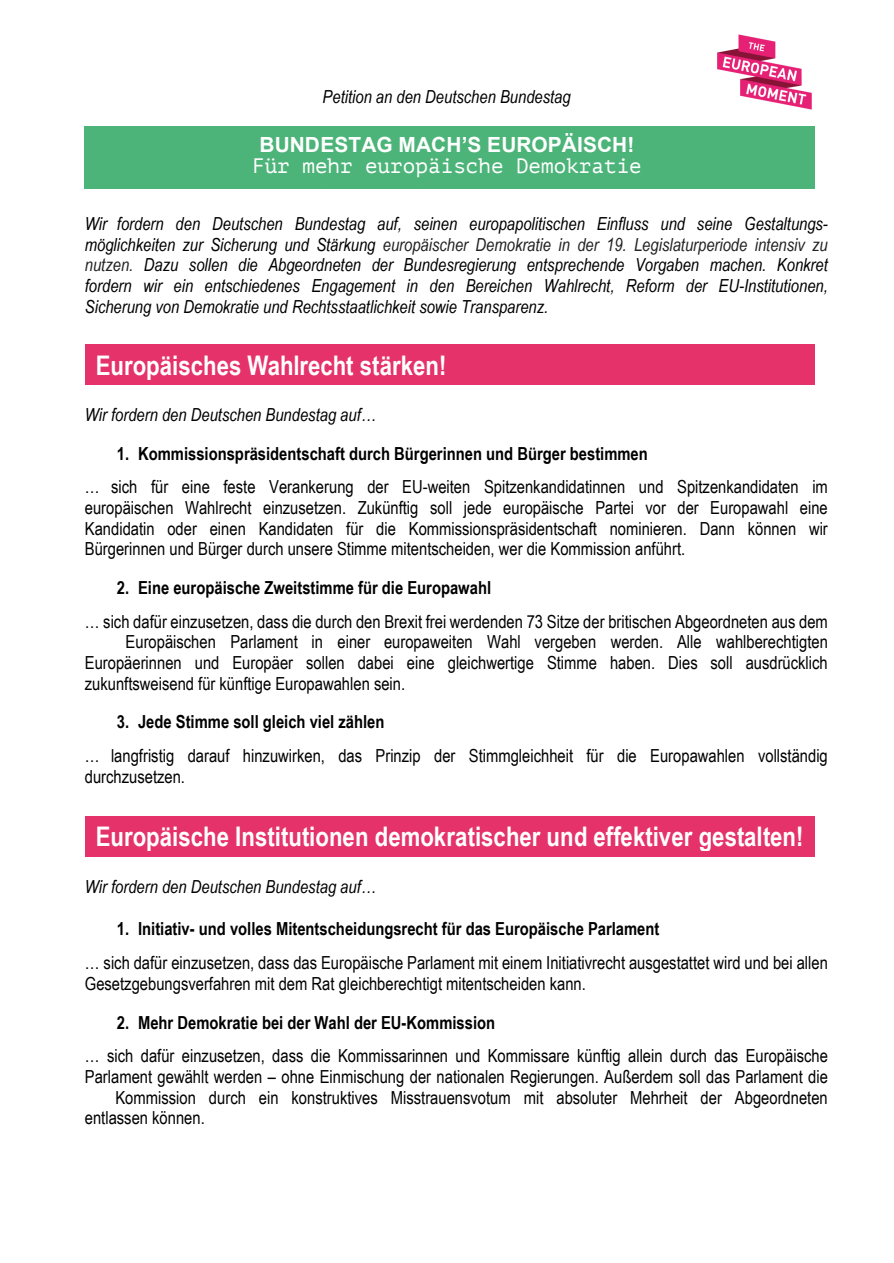
<style>
.page{position:relative;width:894px;height:1263px;background:#fff}
.page>*{position:absolute;margin:0;border:0;box-sizing:border-box;transform-origin:0 0}
.t1{font:700 27px "Arial Narrow";color:#fff}
.t2{font:20.85px "PT Mono";letter-spacing:.005em;color:#fff}
.t3{font:700 20.85px "Arial";color:#fff}
.t4{font:18px/20.7px "Arial Narrow";color:#000}
.t5{font:italic 18px/20.5px "Arial Narrow";color:#000;text-align:justify}
.t6{font:700 18px "Arial Narrow";color:#000}
.s1{color:#222}
</style>
<div class="page">
<img style="left:717px;top:34px;width:95px;height:76px">
<div style="left:85px;top:126px;width:729px;height:62px;background:#4cb479"></div>
<div style="left:85px;top:344px;width:729px;height:41px;background:#e5326a"></div>
<div style="left:85px;top:816px;width:729px;height:40px;background:#e5326a"></div>
<p class="t5" style="left:322px;top:88px;width:249px">Petition an den Deutschen Bundestag</p>
<p class="t3" style="left:259px;top:136px;width:376px">BUNDESTAG MACH’S EUROPÄISCH!</p>
<p class="t2" style="left:252px;top:154px;width:391px">Für mehr europäische Demokratie</p>
<p class="t5" style="left:85px;top:215px;width:744px">Wir fordern den Deutschen Bundestag auf, seinen europapolitischen Einfluss und seine Gestaltungs&shy;möglichkeiten zur Sicherung und Stärkung <span class="s1">europäischer Demokratie in der 19. Legislaturperiode intensiv zu nutzen.</span> Dazu sollen die Abgeordneten der Bundesregierung entsprechende Vorgaben machen. Konkret fordern wir ein entschiedenes Engagement in den Bereichen Wahlrecht, Reform der EU-Institutionen, Sicherung von Demokratie und Rechtsstaatlichkeit sowie Transparenz.</p>
<h1 class="t1" style="left:96px;top:355px;width:352px">Europäisches Wahlrecht stärken!</h1>
<p class="t5" style="left:85px;top:406px;width:292px">Wir fordern den Deutschen Bundestag auf…</p>
<p class="t6" style="left:117px;top:446px;width:532px">1. Kommissionspräsidentschaft durch Bürgerinnen und Bürger bestimmen</p>
<p class="t4" style="left:85px;top:478px;width:744px;text-align:justify">… sich für eine feste Verankerung der EU-weiten Spitzenkandidatinnen und Spitzenkandidaten im europäischen Wahlrecht einzusetzen. Zukünftig soll jede europäische Partei vor der Europawahl eine Kandidatin oder einen Kandidaten für die Kommissionspräsidentschaft nominieren. Dann können wir Bürgerinnen und Bürger durch unsere Stimme mitentscheiden, wer die Kommission anführt.</p>
<p class="t6" style="left:117px;top:581px;width:376px">2. Eine europäische Zweitstimme für die Europawahl</p>
<p class="t4" style="left:85px;top:613px;width:744px">… sich dafür einzusetzen, dass die durch den Brexit frei werdenden 73 Sitze der britischen Abgeordneten aus dem</p>
<p class="t4" style="left:125px;top:633px;width:703px">Europäischen Parlament in einer europaweiten Wahl vergeben werden. Alle wahlberechtigten</p>
<p class="t4" style="left:85px;top:654px;width:744px">Europäerinnen und Europäer sollen dabei eine gleichwertige Stimme haben. Dies soll ausdrücklich</p>
<p class="t4" style="left:85px;top:675px;width:322px">zukunftsweisend für künftige Europawahlen sein.</p>
<p class="t6" style="left:117px;top:715px;width:269px">3. Jede Stimme soll gleich viel zählen</p>
<p class="t4" style="left:85px;top:747px;width:744px">… langfristig darauf hinzuwirken, das Prinzip der Stimmgleichheit für die Europawahlen vollständig durchzusetzen.</p>
<h1 class="t1" style="left:96px;top:826px;width:709px">Europäische Institutionen demokratischer und effektiver gestalten!</h1>
<p class="t5" style="left:85px;top:878px;width:292px">Wir fordern den Deutschen Bundestag auf…</p>
<p class="t6" style="left:117px;top:922px;width:544px">1. Initiativ- und volles Mitentscheidungsrecht für das Europäische Parlament</p>
<p class="t4" style="left:85px;top:954px;width:744px">… sich dafür einzusetzen, dass das Europäische Parlament mit einem Initiativrecht ausgestattet wird und bei allen<br>Gesetzgebungsverfahren mit dem Rat gleichberechtigt mitentscheiden kann.</p>
<p class="t6" style="left:117px;top:1016px;width:380px">2. Mehr Demokratie bei der Wahl der EU-Kommission</p>
<p class="t4" style="left:85px;top:1047px;width:744px">… sich dafür einzusetzen, dass die Kommissarinnen und Kommissare künftig allein durch das Europäische</p>
<p class="t4" style="left:85px;top:1068px;width:744px">Parlament gewählt werden – ohne Einmischung der nationalen Regierungen. Außerdem soll das Parlament die</p>
<p class="t4" style="left:115px;top:1088px;width:713px">Kommission durch ein konstruktives Misstrauensvotum mit absoluter Mehrheit der Abgeordneten</p>
<p class="t4" style="left:85px;top:1109px;width:121px">entlassen können.</p>
</div>
